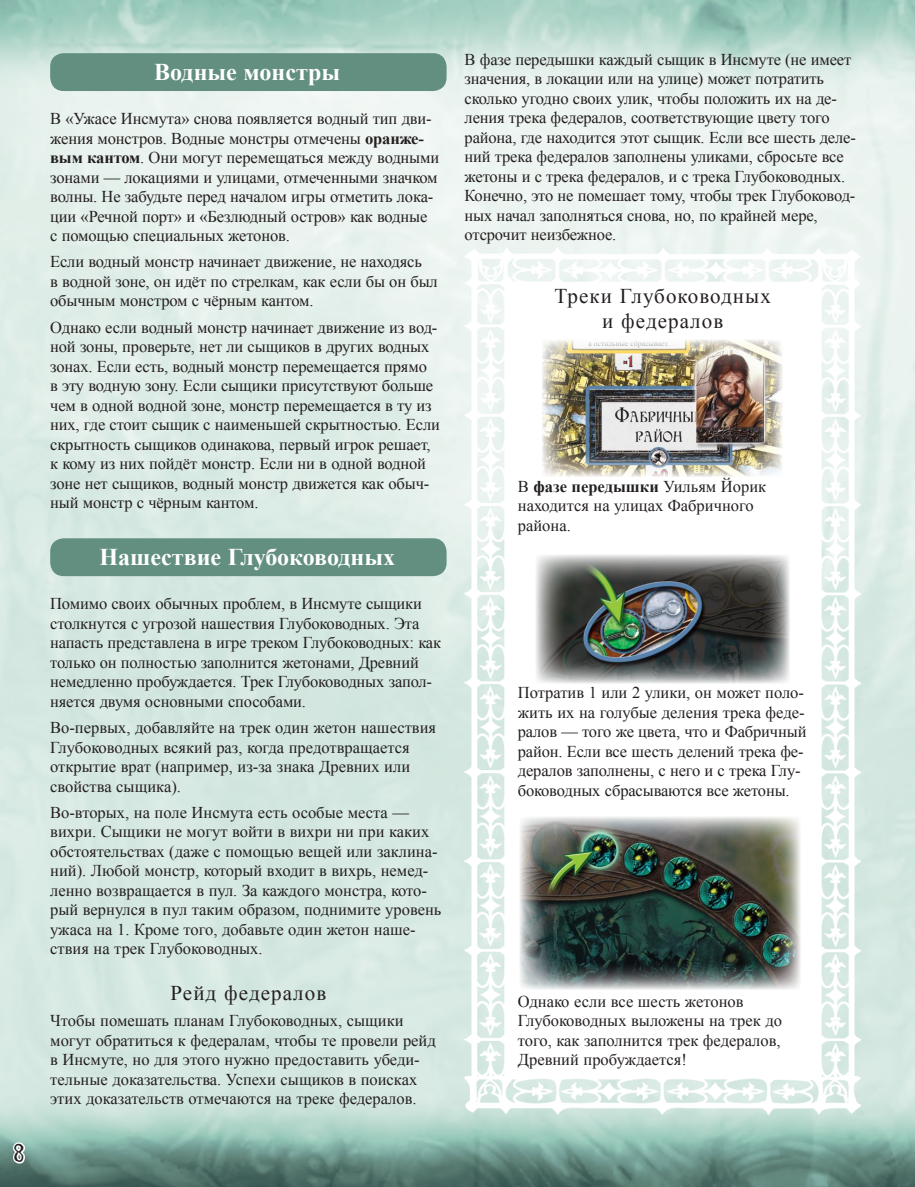
<style>
.page{position:relative;width:915px;height:1187px;background:#fff}
.page>*{position:absolute;margin:0;border:0;box-sizing:border-box;transform-origin:0 0}
.t1{font:700 24px "Times New Roman";color:#fff}
.t2{font:24px "Ugly Qua";color:#241f1f}
.t3{font:21px/25.2px "Times New Roman";letter-spacing:.05em;color:#241f1f;text-align:center}
.t4{font:16.5px/19.5px "Times New Roman";letter-spacing:-.01em;color:#241f1f}
.s1{font-weight:700}
</style>
<div class="page">
<img style="left:0;top:0;width:914px;height:1186px">
<svg style="left:11px;top:1139px;width:16px;height:30px"></svg>
<div style="left:50px;top:53px;width:396px;height:38px;background:#628f80;border-radius:14px"></div>
<div style="left:50px;top:538px;width:396px;height:38px;background:#628f80;border-radius:14px"></div>
<img style="left:464px;top:247px;width:396px;height:867px">
<img style="left:542px;top:339px;width:240px;height:138px">
<img style="left:535px;top:554px;width:254px;height:129px">
<img style="left:519px;top:817px;width:281px;height:172px">
<h1 class="t2" style="left:14px;top:1134px;width:12px">8</h1>
<h1 class="t1" style="left:154px;top:56px;width:187px">Водные монстры</h1>
<p class="t4" style="left:50px;top:108px;width:390px">В «Ужасе Инсмута» снова появляется водный тип дви&shy;жения монстров. Водные монстры отмечены <span class="s1">оранже&shy;вым кантом</span>. Они могут перемещаться между водными зонами — локациями и улицами, отмеченными значком волны. Не забудьте перед началом игры отметить лока&shy;ции «Речной порт» и «Безлюдный остров» как водные<br>с помощью специальных жетонов.</p>
<p class="t4" style="left:50px;top:252px;width:389px">Если водный монстр начинает движение, не находясь<br>в водной зоне, он идёт по стрелкам, как если бы он был обычным монстром с чёрным кантом.</p>
<p class="t4" style="left:50px;top:317px;width:391px">Однако если водный монстр начинает движение из вод&shy;ной зоны, проверьте, нет ли сыщиков в других водных зонах. Если есть, водный монстр перемещается прямо<br>в эту водную зону. Если сыщики присутствуют больше чем в одной водной зоне, монстр перемещается в ту из них, где стоит сыщик с наименьшей скрытностью. Если скрытность сыщиков одинакова, первый игрок решает, к кому из них пойдёт монстр. Если ни в одной водной зоне нет сыщиков, водный монстр движется как обыч&shy;ный монстр с чёрным кантом.</p>
<h1 class="t1" style="left:99px;top:541px;width:297px">Нашествие Глубоководных</h1>
<p class="t4" style="left:50px;top:593px;width:392px">Помимо своих обычных проблем, в Инсмуте сыщики столкнутся с угрозой нашествия Глубоководных. Эта напасть представлена в игре треком Глубоководных: как только он полностью заполнится жетонами, Древний немедленно пробуждается. Трек Глубоководных запол&shy;няется двумя основными способами.</p>
<p class="t4" style="left:50px;top:717px;width:387px">Во-первых, добавляйте на трек один жетон нашествия Глубоководных всякий раз, когда предотвращается открытие врат (например, из-за знака Древних или свойства сыщика).</p>
<p class="t4" style="left:50px;top:802px;width:392px">Во-вторых, на поле Инсмута есть особые места — вихри. Сыщики не могут войти в вихри ни при каких обстоятельствах (даже с помощью вещей или заклина&shy;ний). Любой монстр, который входит в вихрь, немед&shy;ленно возвращается в пул. За каждого монстра, кото&shy;рый вернулся в пул таким образом, поднимите уровень ужаса на 1. Кроме того, добавьте один жетон наше&shy;ствия на трек Глубоководных.</p>
<p class="t3" style="left:170px;top:979px;width:157px">Рейд федералов</p>
<p class="t4" style="left:50px;top:1010px;width:387px">Чтобы помешать планам Глубоководных, сыщики могут обратиться к федералам, чтобы те провели рейд в Инсмуте, но для этого нужно предоставить убеди&shy;тельные доказательства. Успехи сыщиков в поисках этих доказательств отмечаются на треке федералов.</p>
<p class="t4" style="left:464px;top:49px;width:392px">В фазе передышки каждый сыщик в Инсмуте (не имеет значения, в локации или на улице) может потратить сколько угодно своих улик, чтобы положить их на де&shy;ления трека федералов, соответствующие цвету того района, где находится этот сыщик. Если все шесть деле&shy;ний трека федералов заполнены уликами, сбросьте все жетоны и с трека федералов, и с трека Глубоководных.<br>Конечно, это не помешает тому, чтобы трек Глубоковод&shy;ных начал заполняться снова, но, по крайней мере, отсрочит неизбежное.</p>
<p class="t3" style="left:554px;top:283px;width:218px">Треки Глубоководных и федералов</p>
<p class="t4" style="left:517px;top:476px;width:250px">В <span class="s1">фазе передышки</span> Уильям Йорик находится на улицах Фабричного района.</p>
<p class="t4" style="left:517px;top:682px;width:290px">Потратив 1 или 2 улики, он может поло&shy;жить их на голубые деления трека феде&shy;ралов — того же цвета, что и Фабричный район. Если все шесть делений трека фе&shy;дералов заполнены, с него и с трека Глу&shy;боководных сбрасываются все жетоны.</p>
<p class="t4" style="left:517px;top:990px;width:265px">Однако если все шесть жетонов<br>Глубоководных выложены на трек до того, как заполнится трек федералов,<br>Древний пробуждается!</p>
</div>
